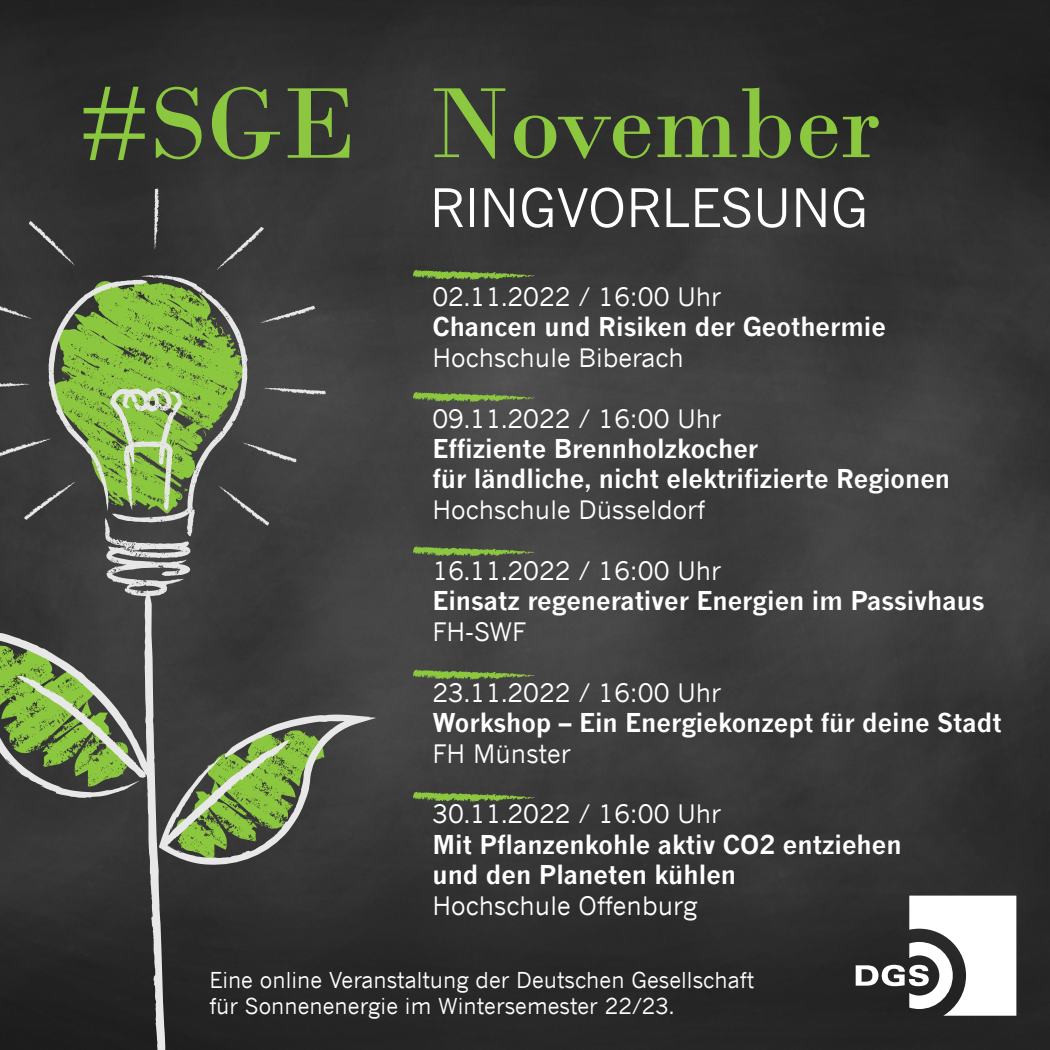
<style>
.page{position:relative;width:1050px;height:1050px;background:#fff}
.page>*{position:absolute;margin:0;border:0;box-sizing:border-box;transform-origin:0 0}
.t1{font:105.96px "Bodoni";color:#8cc740}
.t2{font:105px "Bodoni";color:#8cc740}
.t3{font:52.41px "News Gothic";color:#fff}
.t4{font:700 25.38px/30.4px "News Gothic";color:#fff}
.t5{font:25.38px "News Gothic";color:#fff}
.t6{font:21.88px/26.2px "News Gothic";color:#fff}
</style>
<div class="page">
<img style="left:0;top:0;width:1050px;height:1050px">
<svg style="left:48px;top:275px;width:200px;height:322px;background:#708752"></svg>
<svg style="left:153px;top:188px;width:7px;height:62px"></svg>
<svg style="left:217px;top:227px;width:47px;height:44px;background:#464646"></svg>
<svg style="left:261px;top:306px;width:54px;height:18px"></svg>
<svg style="left:263px;top:387px;width:63px;height:8px"></svg>
<svg style="left:243px;top:442px;width:54px;height:21px"></svg>
<svg style="left:219px;top:486px;width:50px;height:40px;background:#494949"></svg>
<svg style="left:29px;top:221px;width:46px;height:45px;background:#414141"></svg>
<svg style="left:0;top:300px;width:32px;height:20px"></svg>
<svg style="left:0;top:383px;width:30px;height:6px"></svg>
<svg style="left:0;top:438px;width:52px;height:19px"></svg>
<svg style="left:24px;top:482px;width:52px;height:38px;background:#464646"></svg>
<svg style="left:0;top:590px;width:165px;height:460px;background:#3d3d3d"></svg>
<svg style="left:0;top:644px;width:132px;height:147px;background:#728a54"></svg>
<svg style="left:159px;top:715px;width:217px;height:151px;background:#626f52"></svg>
<svg style="left:413px;top:270px;width:122px;height:10px"></svg>
<svg style="left:413px;top:392px;width:122px;height:11px"></svg>
<svg style="left:413px;top:546px;width:122px;height:11px"></svg>
<svg style="left:413px;top:669px;width:122px;height:11px"></svg>
<svg style="left:413px;top:791px;width:122px;height:11px"></svg>
<svg style="left:856px;top:896px;width:160px;height:120px"></svg>
<h1 class="t1" style="left:79px;top:61px;width:279px">#SGE</h1>
<h2 class="t2" style="left:430px;top:61px;width:452px">November</h2>
<h3 class="t3" style="left:430px;top:176px;width:440px">RINGVORLESUNG</h3>
<p class="t5" style="left:432px;top:281px;width:290px">02.11.2022 / 16:00 Uhr</p>
<p class="t4" style="left:432px;top:311px;width:455px">Chancen und Risiken der Geothermie</p>
<p class="t5" style="left:432px;top:342px;width:253px">Hochschule Biberach</p>
<p class="t5" style="left:432px;top:403px;width:290px">09.11.2022 / 16:00 Uhr</p>
<p class="t4" style="left:432px;top:433px;width:519px">Effiziente Brennholzkocher<br>für ländliche, nicht elektrifizierte Regionen</p>
<p class="t5" style="left:432px;top:494px;width:274px">Hochschule Düsseldorf</p>
<p class="t5" style="left:432px;top:555px;width:290px">16.11.2022 / 16:00 Uhr</p>
<p class="t4" style="left:432px;top:585px;width:554px">Einsatz regenerativer Energien im Passivhaus</p>
<p class="t5" style="left:432px;top:616px;width:95px">FH-SWF</p>
<p class="t5" style="left:432px;top:677px;width:290px">23.11.2022 / 16:00 Uhr</p>
<p class="t4" style="left:432px;top:707px;width:571px">Workshop – Ein Energiekonzept für deine Stadt</p>
<p class="t5" style="left:432px;top:738px;width:140px">FH Münster</p>
<p class="t5" style="left:432px;top:799px;width:290px">30.11.2022 / 16:00 Uhr</p>
<p class="t4" style="left:432px;top:829px;width:471px">Mit Pflanzenkohle aktiv CO2 entziehen und den Planeten kühlen</p>
<p class="t5" style="left:432px;top:890px;width:266px">Hochschule Offenburg</p>
<p class="t6" style="left:209px;top:966px;width:546px">Eine online Veranstaltung der Deutschen Gesellschaft für Sonnenenergie im Wintersemester 22/23.</p>
</div>
